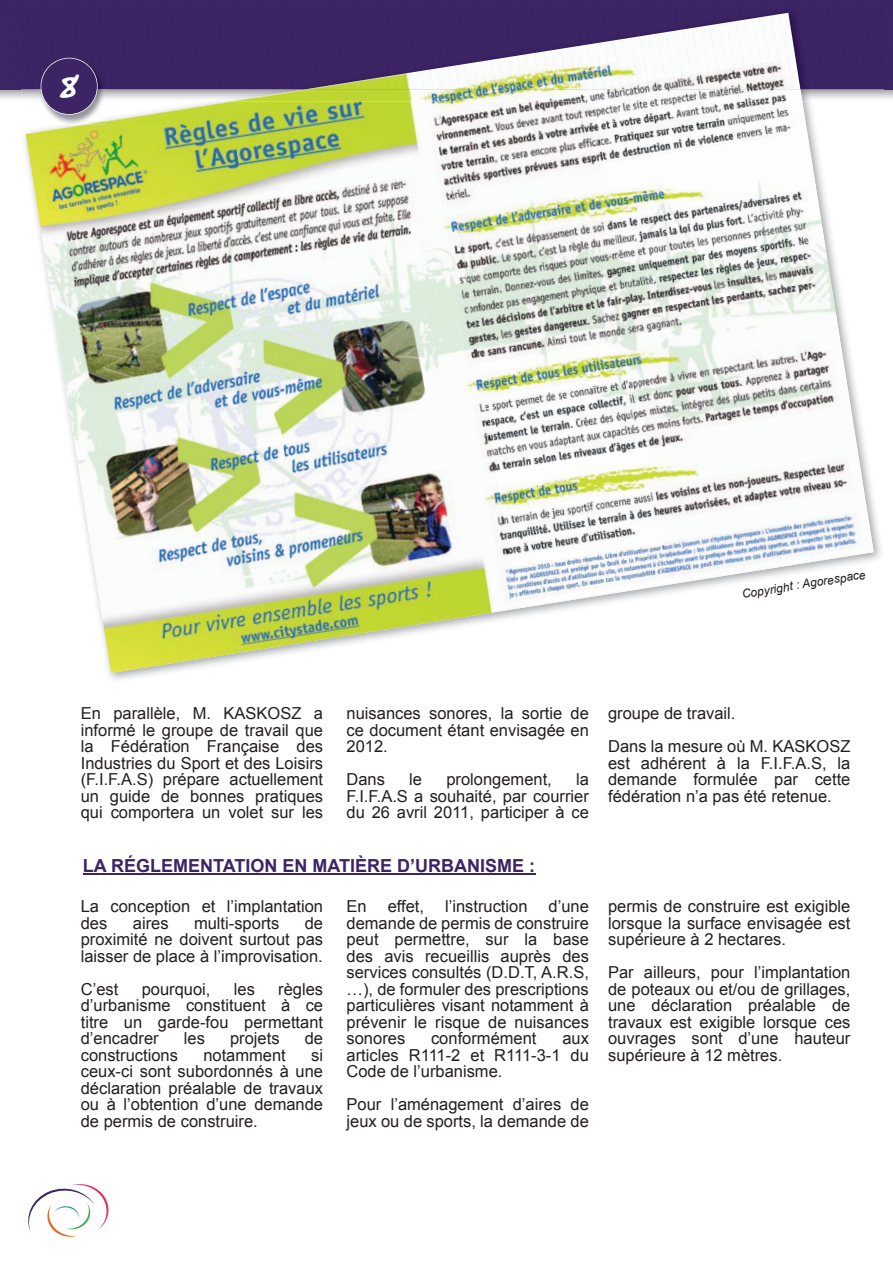
<style>
.page{position:relative;width:893px;height:1263px;background:#fff}
.page>*{position:absolute;margin:0;border:0;box-sizing:border-box;transform-origin:0 0}
.t1{font:45.15px "Good Dog Plain";color:#fff}
.t2{font:700 18px "Arial";color:#3c2465}
.t3{font:16.5px/16.5px "Arial";color:#241f1f;text-align:justify}
.t4{font:italic 12px "Arial";color:#241f1f}
</style>
<div class="page">
<svg style="left:28px;top:1184px;width:81px;height:53px"></svg>
<img style="left:26px;top:115px;width:203px;height:215px">
<img style="left:229px;top:115px;width:208px;height:182px">
<img style="left:437px;top:115px;width:186px;height:224px">
<img style="left:594px;top:115px;width:233px;height:175px">
<img style="left:57px;top:297px;width:203px;height:229px">
<img style="left:260px;top:265px;width:235px;height:212px">
<img style="left:623px;top:258px;width:235px;height:193px">
<img style="left:479px;top:339px;width:192px;height:270px">
<img style="left:88px;top:477px;width:328px;height:196px">
<img style="left:393px;top:461px;width:125px;height:164px">
<img style="left:655px;top:454px;width:219px;height:130px">
<img style="left:39px;top:115px;width:66px;height:10px">
<img style="left:83px;top:121px;width:22px;height:4px">
<svg style="left:0;top:0;width:893px;height:115px"></svg>
<hr style="left:83px;top:873px;width:452px;height:2px;background:#3c2465">
<h1 class="t1" style="left:59px;top:69px;width:21px">8</h1>
<p class="t4" style="left:741px;top:586px;width:126px;rotate:-9deg">Copyright : Agorespace</p>
<p class="t3" style="left:81px;top:705px;width:244px">En parallèle, M. KASKOSZ a informé le groupe de travail que la Fédération Française des Industries du Sport et des Loisirs (F.I.F.A.S) prépare actuellement un guide de bonnes pratiques qui comportera un volet sur les</p>
<p class="t3" style="left:347px;top:705px;width:244px">nuisances sonores, la sortie de ce document étant envisagée en 2012.</p>
<p class="t3" style="left:347px;top:771px;width:40px">Dans</p>
<p class="t3" style="left:409px;top:771px;width:14px">le</p>
<p class="t3" style="left:446px;top:771px;width:107px">prolongement,</p>
<p class="t3" style="left:347px;top:771px;width:244px;text-indent:230px">la F.I.F.A.S a souhaité, par courrier du 26 avril 2011, participer à ce</p>
<p class="t2" style="left:83px;top:854px;width:454px">LA RÉGLEMENTATION EN MATIÈRE D’URBANISME :</p>
<p class="t3" style="left:81px;top:898px;width:244px">La conception et l’implantation des</p>
<p class="t3" style="left:81px;top:915px;width:244px;text-indent:224px">de proximité ne doivent surtout pas laisser de place à l’improvisation.</p>
<p class="t3" style="left:81px;top:981px;width:39px">C’est</p>
<p class="t3" style="left:142px;top:981px;width:70px">pourquoi,</p>
<p class="t3" style="left:234px;top:981px;width:23px">les</p>
<p class="t3" style="left:133px;top:915px;width:37px">aires</p>
<p class="t3" style="left:194px;top:915px;width:87px">multi-sports</p>
<p class="t3" style="left:81px;top:981px;width:244px;text-indent:197px">règles d’urbanisme constituent à ce titre un garde-fou permettant d’encadrer</p>
<p class="t3" style="left:184px;top:1030px;width:23px">les</p>
<p class="t3" style="left:230px;top:1030px;width:51px">projets</p>
<p class="t3" style="left:305px;top:1030px;width:20px">de</p>
<p class="t3" style="left:81px;top:1047px;width:244px;text-indent:230px">si ceux-ci sont subordonnés à une déclaration préalable de travaux ou à l’obtention d’une demande de permis de construire.</p>
<p class="t3" style="left:81px;top:1047px;width:99px">constructions</p>
<p class="t3" style="left:203px;top:1047px;width:84px">notamment</p>
<p class="t3" style="left:347px;top:898px;width:22px">En</p>
<p class="t3" style="left:388px;top:898px;width:38px">effet,</p>
<p class="t3" style="left:445px;top:898px;width:84px">l’instruction</p>
<p class="t3" style="left:347px;top:898px;width:244px;text-indent:202px">d’une demande de permis de construire peut permettre, sur la base des avis recueillis auprès des services consultés (D.D.T, A.R.S, …), de formuler des prescriptions particulières visant notamment à prévenir le risque de nuisances sonores</p>
<p class="t3" style="left:431px;top:1030px;width:107px">conformément</p>
<p class="t3" style="left:347px;top:1030px;width:244px;text-indent:216px">aux articles R111-2 et R111-3-1 du Code de l’urbanisme.</p>
<p class="t3" style="left:347px;top:1096px;width:244px">Pour l’aménagement d’aires de jeux ou de sports, la demande de</p>
<p class="t3" style="left:608px;top:697px;width:244px;line-height:33px">groupe de travail.<br>Dans la mesure où M. KASKOSZ</p>
<p class="t3" style="left:608px;top:755px;width:244px">est adhérent à la F.I.F.A.S, la demande formulée par cette fédération n’a pas été retenue.</p>
<p class="t3" style="left:608px;top:898px;width:244px">permis de construire est exigible lorsque la surface envisagée est supérieure à 2 hectares.</p>
<p class="t3" style="left:608px;top:964px;width:244px">Par ailleurs, pour l’implantation de poteaux ou et/ou de grillages, une déclaration préalable de travaux est exigible lorsque ces ouvrages sont d’une hauteur supérieure à 12 mètres.</p>
</div>
